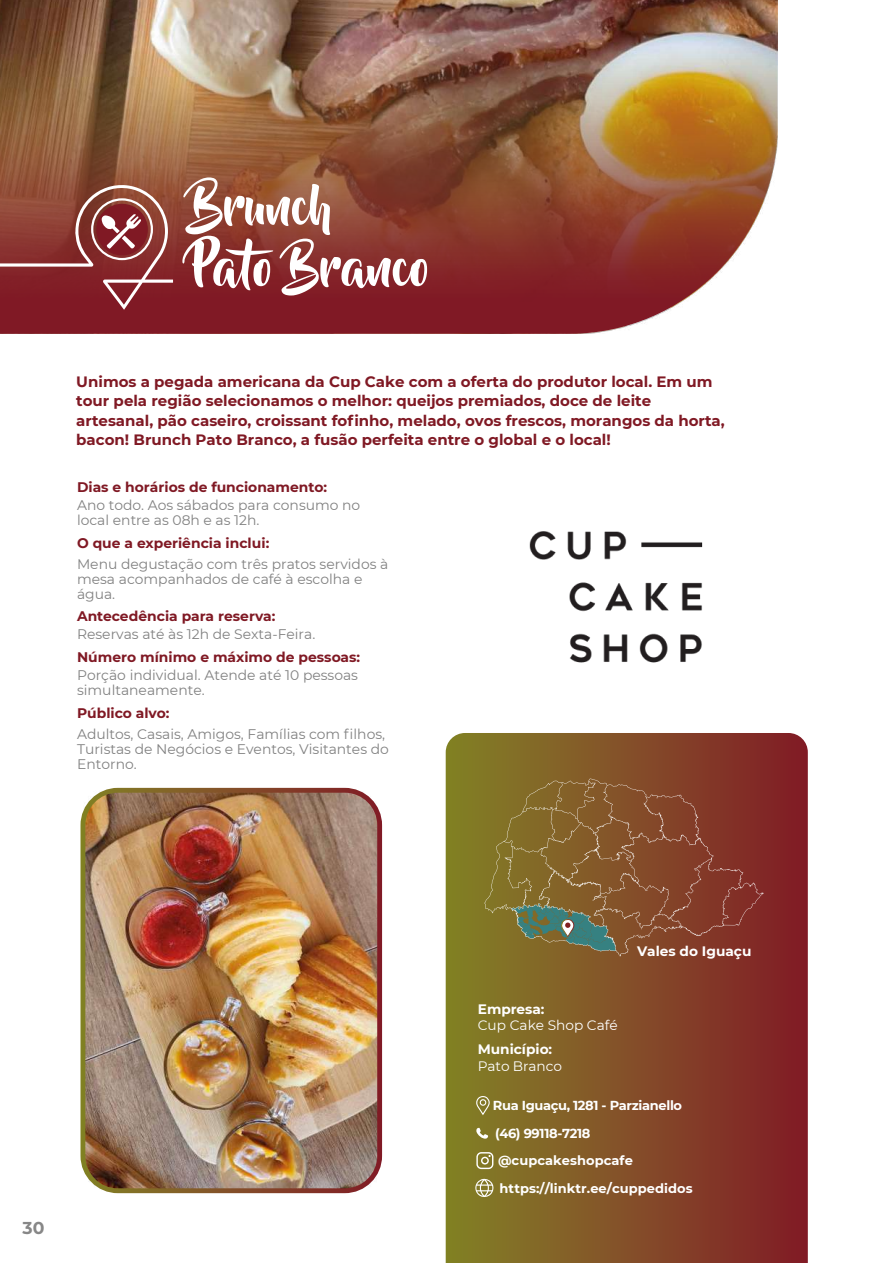
<style>
.page{position:relative;width:893px;height:1263px;background:#fff}
.page>*{position:absolute;margin:0;border:0;box-sizing:border-box;transform-origin:0 0}
.t1{font:51px/61.2px "Beyond The Mountains";color:#fff}
.t2{font:700 17.25px "Montserrat";color:#878787}
.t3{font:700 15px/19.5px "Montserrat";color:#801924}
.t4{font:13.95px/15px "Montserrat";color:#818181}
.t5{font:700 13.95px "Montserrat";color:#801924}
.t6{font:700 13.65px "Montserrat";color:#fff}
.t7{font:13.65px "Montserrat";color:#fff}
.t8{font:700 13.05px/27.3px "Montserrat";letter-spacing:.005em;color:#fff}
.t9{font:700 13.05px "Montserrat";letter-spacing:-.025em;color:#fff}
</style>
<div class="page">
<img style="left:0;top:0;width:777px;height:334px">
<svg style="left:446px;top:733px;width:362px;height:530px;background:#824e27"></svg>
<svg style="left:476px;top:1128px;width:12px;height:11px"></svg>
<svg style="left:476px;top:1152px;width:17px;height:17px"></svg>
<svg style="left:476px;top:1094px;width:14px;height:22px"></svg>
<div style="left:480px;top:1099px;width:6px;height:7px;border:1px solid #fff;border-radius:50%"></div>
<img style="left:83px;top:794px;width:293px;height:393px">
<div style="left:81px;top:788px;width:301px;height:405px;border:5px solid #fff;border-radius:35px"></div>
<svg style="left:0;top:183px;width:173px;height:127px;background:#924441"></svg>
<svg style="left:474px;top:1178px;width:20px;height:20px"></svg>
<svg style="left:484px;top:779px;width:279px;height:177px;background:#86522c"></svg>
<svg style="left:511px;top:904px;width:105px;height:47px;background:#6b7656"></svg>
<img style="left:529px;top:531px;width:174px;height:132px">
<h1 class="t1" style="left:192px;top:177px;width:240px">Brunch<br>Pato Branco</h1>
<p class="t3" style="left:76px;top:371px;width:650px">Unimos a pegada americana da Cup Cake com a oferta do produtor local. Em um tour pela região selecionamos o melhor: queijos premiados, doce de leite artesanal, pão caseiro, croissant fofinho, melado, ovos frescos, morangos da horta, bacon! Brunch Pato Branco, a fusão perfeita entre o global e o local!</p>
<p class="t5" style="left:77px;top:477px;width:252px">Dias e horários de funcionamento:</p>
<p class="t4" style="left:77px;top:497px;width:285px">Ano todo. Aos sábados para consumo no local entre as 08h e as 12h.</p>
<p class="t5" style="left:77px;top:533px;width:194px">O que a experiência inclui:</p>
<p class="t4" style="left:77px;top:556px;width:313px">Menu degustação com três pratos servidos à mesa acompanhados de café à escolha e água.</p>
<p class="t5" style="left:77px;top:606px;width:200px">Antecedência para reserva:</p>
<p class="t4" style="left:77px;top:626px;width:240px">Reservas até às 12h de Sexta-Feira.</p>
<p class="t5" style="left:77px;top:647px;width:285px">Número mínimo e máximo de pessoas:</p>
<p class="t4" style="left:77px;top:667px;width:283px">Porção individual. Atende até 10 pessoas simultaneamente.</p>
<p class="t5" style="left:77px;top:702px;width:94px">Público alvo:</p>
<p class="t4" style="left:77px;top:726px;width:313px">Adultos, Casais, Amigos, Famílias com filhos,<br>Turistas de Negócios e Eventos, Visitantes do<br>Entorno.</p>
<p class="t2" style="left:23px;top:1215px;width:23px">30</p>
<p class="t6" style="left:478px;top:999px;width:68px">Empresa:</p>
<p class="t7" style="left:478px;top:1016px;width:141px">Cup Cake Shop Café</p>
<p class="t6" style="left:478px;top:1040px;width:76px">Município:</p>
<p class="t7" style="left:478px;top:1056px;width:86px">Pato Branco</p>
<p class="t6" style="left:637px;top:941px;width:116px">Vales do Iguaçu</p>
<p class="t9" style="left:493px;top:1096px;width:191px">Rua Iguaçu, 1281 - Parzianello</p>
<p class="t8" style="left:495px;top:1119px;width:199px">(46) 99118-7218 @cupcakeshopcafe https://linktr.ee/cuppedidos</p>
</div>
